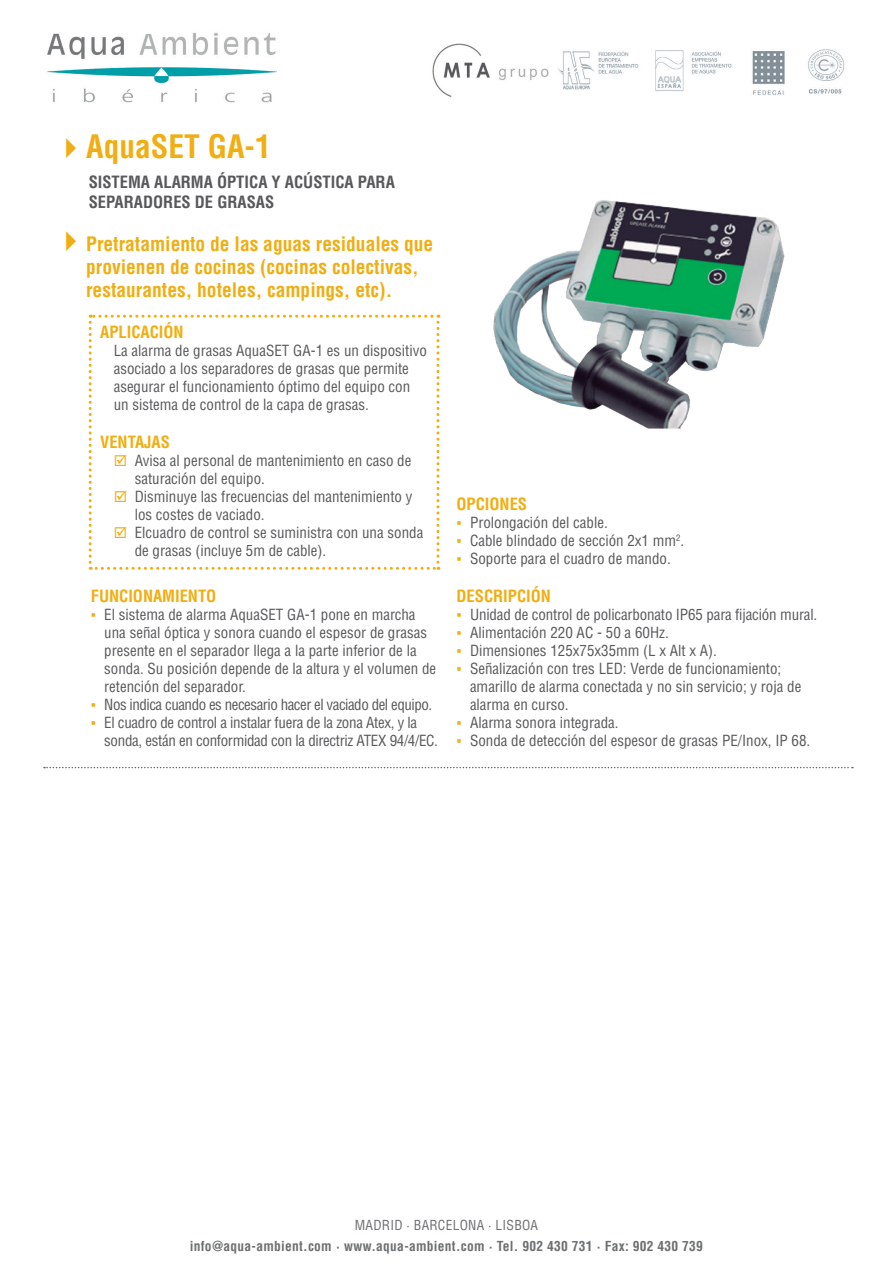
<style>
.page{position:relative;width:893px;height:1263px;background:#fff}
.page>*{position:absolute;margin:0;border:0;box-sizing:border-box;transform-origin:0 0}
.t1{font:700 condensed 31.5px "Helvetica LT Std";color:#f0ae13}
.t2{font:700 condensed 19.5px/23.4px "Helvetica LT Std";color:#f0ae13}
.t3{font:700 condensed 16.5px "Helvetica LT Std";color:#58595b}
.t4{font:700 condensed 16.5px "Helvetica LT Std";color:#f0ae13}
.t5{font:condensed 15px/18px "Helvetica LT Std";color:#58595b}
.t6{font:condensed 15px/18px "Helvetica LT Std";letter-spacing:-.02em;color:#58595b}
.t7{font:condensed 15px "Helvetica LT Std";letter-spacing:-.03em;color:#58595b}
.t8{font:700 condensed 13.5px "Helvetica LT Std";letter-spacing:.02em;color:#6d6f71}
.t9{font:condensed 13.5px "Helvetica LT Std";letter-spacing:.02em;color:#6d6f71}
.s1{color:#f0ae13}
.s2{font-family:"Century Gothic";font-stretch:normal;color:#f0ae13}
</style>
<div class="page">
<img style="left:493px;top:200px;width:292px;height:228px">
<svg style="left:89px;top:315px;width:350px;height:255px"></svg>
<svg style="left:44px;top:767px;width:809px;height:1px"></svg>
<img style="left:432px;top:43px;width:397px;height:54px">
<img style="left:47px;top:32px;width:229px;height:71px">
<p class="t1" style="left:55px;top:127px;width:218px">✔AquaSET GA-1</p>
<p class="t3" style="left:89px;top:172px;width:308px">SISTEMA ALARMA ÓPTICA Y ACÚSTICA PARA</p>
<p class="t3" style="left:89px;top:192px;width:187px">SEPARADORES DE GRASAS</p>
<p class="t2" style="left:86px;top:232px;width:349px;text-indent:-32px">✔Pretratamiento de las aguas residuales que provienen de cocinas (cocinas colectivas, restaurantes, hoteles, campings, etc).</p>
<p class="t4" style="left:100px;top:322px;width:85px">APLICACIÓN</p>
<p class="t5" style="left:114px;top:341px;width:315px">La alarma de grasas AquaSET GA-1 es un dispositivo asociado a los separadores de grasas que permite asegurar el funcionamiento óptimo del equipo con un sistema de control de la capa de grasas.</p>
<p class="t4" style="left:100px;top:431px;width:71px">VENTAJAS</p>
<p class="t5" style="left:135px;top:451px;width:278px;text-indent:-21px"><span class="s1">☑</span> Avisa al personal de mantenimiento en caso de saturación del equipo.</p>
<p class="t5" style="left:135px;top:487px;width:279px;text-indent:-21px"><span class="s1">☑</span> Disminuye las frecuencias del mantenimiento y los costes de vaciado.</p>
<p class="t5" style="left:135px;top:523px;width:290px;text-indent:-21px"><span class="s1">☑</span> Elcuadro de control se suministra con una sonda de grasas (incluye 5m de cable).</p>
<p class="t4" style="left:91px;top:585px;width:127px">FUNCIONAMIENTO</p>
<p class="t5" style="left:104px;top:605px;width:333px;text-indent:-14px"><span class="s2">▪</span> El sistema de alarma AquaSET GA-1 pone en marcha una señal óptica y sonora cuando el espesor de grasas presente en el separador llega a la parte inferior de la sonda. Su posición depende de la altura y el volumen de retención del separador.</p>
<p class="t7" style="left:91px;top:695px;width:343px"><span class="s2">▪</span> Nos indica cuando es necesario hacer el vaciado del equipo.</p>
<p class="t6" style="left:104px;top:713px;width:335px;text-indent:-14px"><span class="s2">▪</span> El cuadro de control a instalar fuera de la zona Atex, y la sonda, están en conformidad con la directriz ATEX 94/4/EC.</p>
<p class="t4" style="left:456px;top:494px;width:72px">OPCIONES</p>
<p class="t5" style="left:456px;top:513px;width:153px"><span class="s2">▪</span> Prolongación del cable.</p>
<p class="t5" style="left:456px;top:531px;width:229px"><span class="s2">▪</span> Cable blindado de sección 2x1 mm<sup>2</sup>.</p>
<p class="t5" style="left:456px;top:549px;width:216px"><span class="s2">▪</span> Soporte para el cuadro de mando.</p>
<p class="t4" style="left:456px;top:585px;width:96px">DESCRIPCIÓN</p>
<p class="t5" style="left:456px;top:605px;width:362px"><span class="s2">▪</span> Unidad de control de policarbonato IP65 para fijación mural.</p>
<p class="t5" style="left:456px;top:623px;width:214px"><span class="s2">▪</span> Alimentación 220 AC - 50 a 60Hz.</p>
<p class="t5" style="left:456px;top:641px;width:262px"><span class="s2">▪</span> Dimensiones 125x75x35mm (L x Alt x A).</p>
<p class="t5" style="left:470px;top:659px;width:333px;text-indent:-14px"><span class="s2">▪</span> Señalización con tres LED: Verde de funcionamiento; amarillo de alarma conectada y no sin servicio; y roja de alarma en curso.</p>
<p class="t5" style="left:456px;top:713px;width:164px"><span class="s2">▪</span> Alarma sonora integrada.</p>
<p class="t5" style="left:456px;top:731px;width:355px"><span class="s2">▪</span> Sonda de detección del espesor de grasas PE/Inox, IP 68.</p>
<p class="t9" style="left:355px;top:1217px;width:185px">MADRID · BARCELONA · LISBOA</p>
<p class="t8" style="left:190px;top:1237px;width:515px">info@aqua-ambient.com · www.aqua-ambient.com · Tel. 902 430 731 · Fax: 902 430 739</p>
</div>
